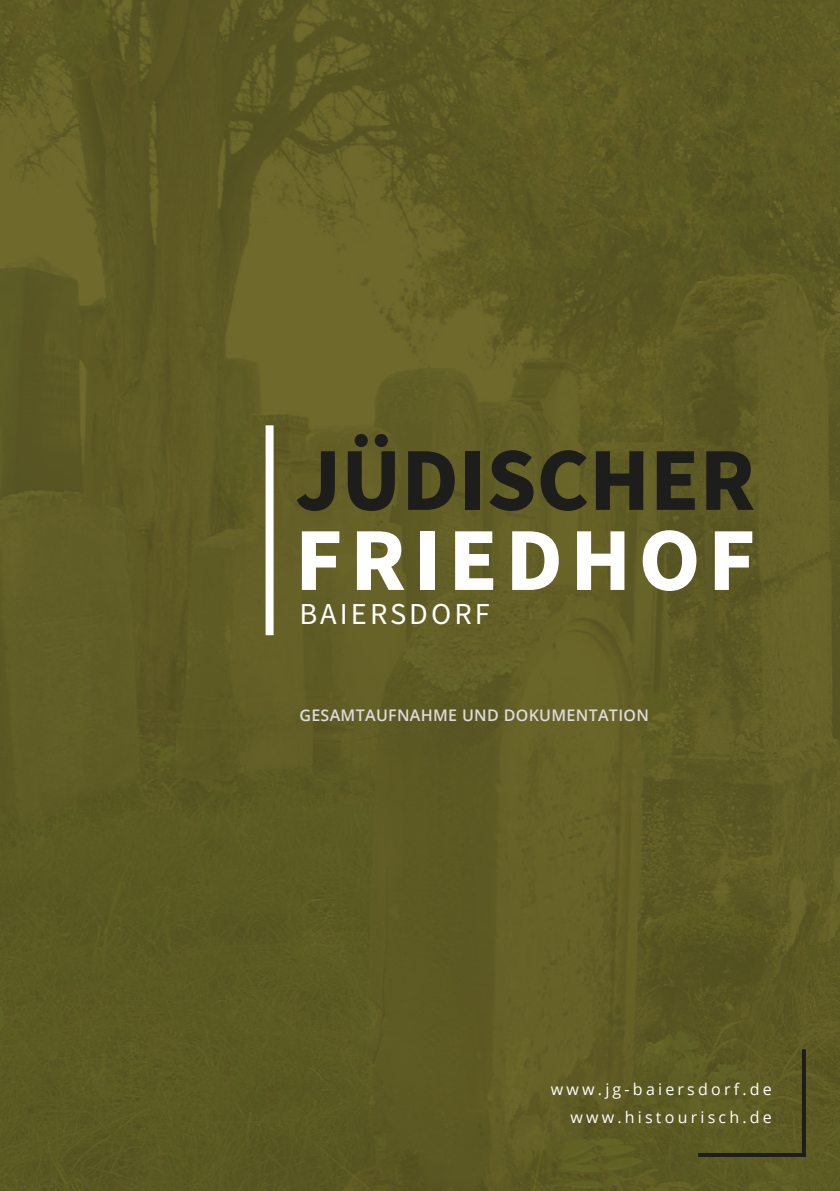
<style>
.page{position:relative;width:840px;height:1191px;background:#fff}
.page>*{position:absolute;margin:0;border:0;box-sizing:border-box;transform-origin:0 0}
.t1{font:700 90px "Source Sans Pro";color:#1d1d1b}
.t2{font:700 90px "Source Sans Pro";letter-spacing:.085em;color:#fff}
.t3{font:30.4px "Source Sans Pro";letter-spacing:.1em;color:#fff}
.t4{font:16px/28px "Open Sans";letter-spacing:.2em;color:#fff;text-align:right}
.t5{font:600 16px "Open Sans";letter-spacing:.02em;color:#dddbdc}
</style>
<div class="page">
<img style="left:0;top:0;width:839px;height:1191px">
<div style="left:265px;top:425px;width:8px;height:210px;background:#fff"></div>
<svg style="left:801px;top:1049px;width:4px;height:104px"></svg>
<hr style="left:697px;top:1153px;width:108px;height:4px;background:#1d1d1b">
<h1 class="t1" style="left:295px;top:419px;width:461px">JÜDISCHER</h1>
<h1 class="t2" style="left:295px;top:499px;width:461px">FRIEDHOF</h1>
<h2 class="t3" style="left:299px;top:593px;width:192px">BAIERSDORF</h2>
<p class="t5" style="left:299px;top:704px;width:351px">GESAMTAUFNAHME UND DOKUMENTATION</p>
<p class="t4" style="left:550px;top:1074px;width:222px">www.jg-baiersdorf.de www.histourisch.de</p>
</div>
